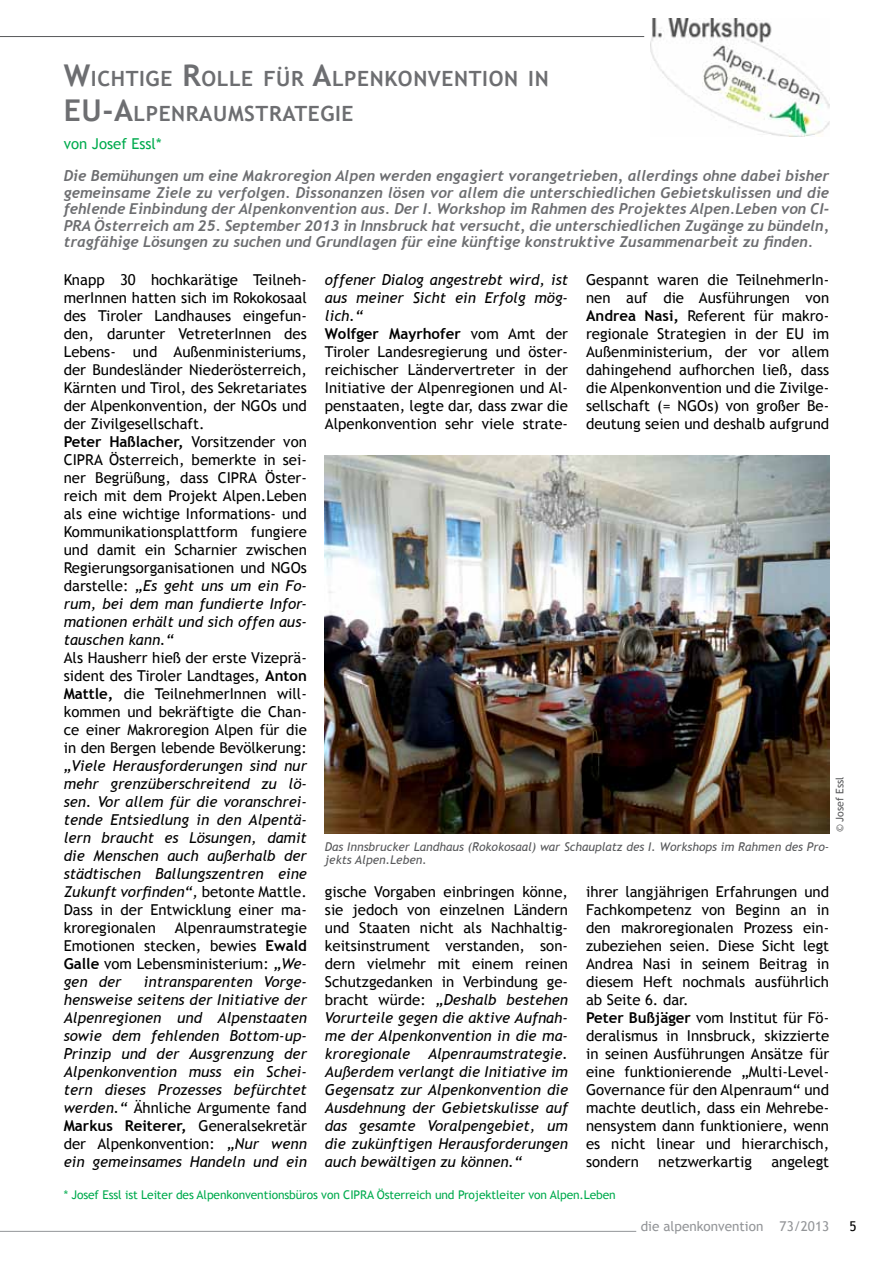
<style>
.page{position:relative;width:893px;height:1263px;background:#fff}
.page>*{position:absolute;margin:0;border:0;box-sizing:border-box;transform-origin:0 0}
.t1{font:700 21px/35.5px "Trebuchet MS";letter-spacing:.03em;color:#6d6e71}
.t2{font:15px/18px "Trebuchet MS";color:#000}
.t3{font:italic 15px/18px "Trebuchet MS";color:#000;text-align:justify}
.t4{font:italic 700 15px/16.5px "Trebuchet";color:#6d6e71;text-align:justify}
.t5{font:15px "Trebuchet MS";color:#00ab4e}
.t6{font:13.5px "Trebuchet MS";color:#939598}
.t7{font:13.5px "Trebuchet MS";color:#000}
.t8{font:italic 12px/13.5px "Trebuchet MS";color:#58595b}
.t9{font:12px "Trebuchet MS";letter-spacing:-.01em;color:#00ab4e}
.t10{font:10.5px "Trebuchet MS";color:#58595b}
.s1{font-size:30px}
.s2{font-weight:700}
.s3{font-style:italic}
.s4{font-style:normal}
.s5{font-weight:700;font-style:normal}
</style>
<div class="page">
<img style="left:650px;top:18px;width:179px;height:119px">
<hr style="left:0;top:1231px;width:636px;height:1px;background:#939598">
<hr style="left:0;top:36px;width:644px;height:1px;background:#58595b">
<img style="left:325px;top:455px;width:504px;height:378px">
<h1 class="t1" style="left:64px;top:61px;width:486px"><span class="s1">W</span>ICHTIGE <span class="s1">R</span>OLLE FÜR <span class="s1">A</span>LPENKONVENTION IN<br><span class="s1">EU -A</span>LPENRAUMSTRATEGIE</h1>
<p class="t5" style="left:64px;top:135px;width:99px">von Josef Essl*</p>
<p class="t4" style="left:64px;top:168px;width:767px">Die Bemühungen um eine Makroregion Alpen werden engagiert vorangetrieben, allerdings ohne dabei bisher gemeinsame Ziele zu verfolgen. Dissonanzen lösen vor allem die unterschiedlichen Gebietskulissen und die fehlende Einbindung der Alpenkonvention aus. Der I. Workshop im Rahmen des Projektes Alpen.Leben von CI-PRA Österreich am 25. September 2013 in Innsbruck hat versucht, die unterschiedlichen Zugänge zu bündeln, tragfähige Lösungen zu suchen und Grundlagen für eine künftige konstruktive Zusammenarbeit zu finden.</p>
<p class="t2" style="left:64px;top:271px;width:245px">Knapp 30 hochkarätige Teilneh&shy;merInnen hatten sich im Rokokosaal des Tiroler Landhauses eingefun&shy;den, darunter VetreterInnen des Lebens- und Außenministeriums, der Bundesländer Niederösterreich, Kärnten und Tirol, des Sekretariates der Alpenkonvention, der NGOs und der Zivilgesellschaft.<br><span class="s2">Peter Haßlacher,</span> Vorsitzender von CIPRA Österreich, bemerkte in sei&shy;ner Begrüßung, dass CIPRA Öster&shy;reich mit dem Projekt Alpen.Leben als eine wichtige Informations- und Kommunikationsplattform fungiere und damit ein Scharnier zwischen Regierungsorganisationen und NGOs darstelle: <span class="s3">„Es geht uns um ein Fo&shy;rum, bei dem man fundierte Infor&shy;mationen erhält und sich offen aus&shy;tauschen kann.“</span></p>
<p class="t2" style="left:64px;top:649px;width:245px;text-align:justify">Als Hausherr hieß der erste Vizeprä&shy;sident des Tiroler Landtages, <span class="s2">Anton Mattle,</span> die TeilnehmerInnen will&shy;kommen und bekräftigte die Chan&shy;ce einer Makroregion Alpen für die in den Bergen lebende Bevölkerung:</p>
<p class="t3" style="left:64px;top:757px;width:245px">„Viele Herausforderungen sind nur mehr grenzüberschreitend zu lö&shy;sen. Vor allem für die voranschrei&shy;tende Entsiedlung in den Alpentä&shy;lern braucht es Lösungen, damit die Menschen auch außerhalb der städtischen Ballungszentren eine Zukunft vorfinden“, <span class="s4">betonte Mattle.<br>Dass in der Entwicklung einer ma&shy;kroregionalen Alpenraumstrategie Emotionen stecken, bewies</span> <span class="s5">Ewald Galle</span> <span class="s4">vom Lebensministerium:</span> „We&shy;gen der</p>
<p class="t3" style="left:64px;top:973px;width:245px;text-indent:80px">intransparenten Vorge&shy;hensweise seitens der Initiative der Alpenregionen und Alpenstaaten sowie dem fehlenden Bottom-up-Prinzip und der Ausgrenzung der Alpenkonvention muss ein Schei&shy;tern dieses Prozesses befürchtet werden.“ <span class="s4">Ähnliche Argumente fand </span><span class="s5">Markus Reiterer,</span> <span class="s4">Generalsekretär der Alpenkonvention:</span> „Nur wenn ein gemeinsames Handeln und ein</p>
<p class="t2" style="left:325px;top:271px;width:245px"><span class="s3">offener Dialog angestrebt wird, ist aus meiner Sicht ein Erfolg mög&shy;lich.“<br></span><span class="s2">Wolfger Mayrhofer</span> vom Amt der<br>Tiroler Landesregierung und öster&shy;reichischer Ländervertreter in der<br>Initiative der Alpenregionen und Al&shy;penstaaten, legte dar, dass zwar die<br>Alpenkonvention sehr viele strate-</p>
<p class="t2" style="left:586px;top:271px;width:245px;text-align:justify">Gespannt waren die TeilnehmerIn&shy;nen auf die Ausführungen von <span class="s2">Andrea Nasi,</span> Referent für makro&shy;regionale Strategien in der EU im Außenministerium, der vor allem dahingehend aufhorchen ließ, dass die Alpenkonvention und die Zivilge&shy;sellschaft (= NGOs) von großer Be&shy;deutung seien und deshalb aufgrund</p>
<p class="t10" style="left:833px;top:832px;width:57px;rotate:-90deg">© Josef Essl</p>
<p class="t8" style="left:325px;top:840px;width:506px">Das Innsbrucker Landhaus (Rokokosaal) war Schauplatz des I. Workshops im Rahmen des Pro&shy;jekts Alpen.Leben.</p>
<p class="t3" style="left:325px;top:883px;width:245px"><span class="s4">gische Vorgaben einbringen könne, sie jedoch von einzelnen Ländern und Staaten nicht als Nachhaltig&shy;keitsinstrument verstanden, son&shy;dern vielmehr mit einem reinen Schutzgedanken in Verbindung ge&shy;bracht würde:</span> „Deshalb bestehen Vorurteile gegen die aktive Aufnah&shy;me der Alpenkonvention in die ma&shy;kroregionale Alpenraumstrategie.<br>Außerdem verlangt die Initiative im Gegensatz zur Alpenkonvention die Ausdehnung der Gebietskulisse auf das gesamte Voralpengebiet, um die zukünftigen Herausforderungen auch bewältigen zu können.“</p>
<p class="t2" style="left:586px;top:883px;width:245px">ihrer langjährigen Erfahrungen und<br>Fachkompetenz von Beginn an in den makroregionalen Prozess ein&shy;zubeziehen seien. Diese Sicht legt<br>Andrea Nasi in seinem Beitrag in diesem Heft nochmals ausführlich ab Seite 6. dar.<br><span class="s2">Peter Bußjäger</span> vom Institut für Fö&shy;deralismus in Innsbruck, skizzierte in seinen Ausführungen Ansätze für eine funktionierende „Multi-Level-<br>Governance für den Alpenraum“ und machte deutlich, dass ein Mehrebe&shy;nensystem dann funktioniere, wenn es nicht linear und hierarchisch, sondern</p>
<p class="t2" style="left:658px;top:1153px;width:95px">netzwerkartig</p>
<p class="t2" style="left:771px;top:1153px;width:59px">angelegt</p>
<p class="t9" style="left:64px;top:1188px;width:553px">* Josef Essl ist Leiter des Alpenkonventionsbüros von CIPRA Österreich und Projektleiter von Alpen.Leben</p>
<p class="t6" style="left:641px;top:1218px;width:190px">die alpenkonvention 73/2013</p>
<p class="t7" style="left:849px;top:1218px;width:9px">5</p>
</div>
